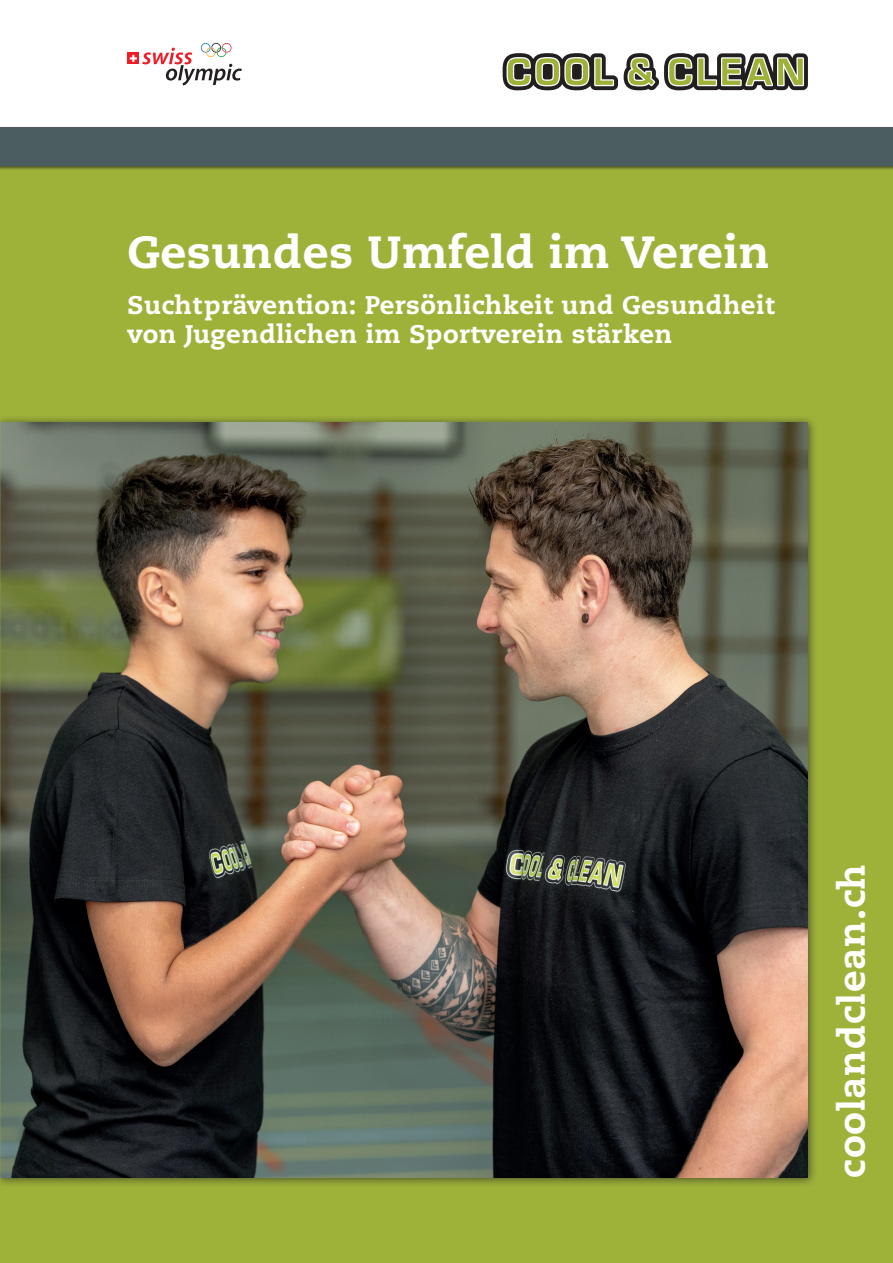
<style>
.page{position:relative;width:893px;height:1263px;background:#fff}
.page>*{position:absolute;margin:0;border:0;box-sizing:border-box;transform-origin:0 0}
.t1{font:800 45px "Caecilia LT Std";letter-spacing:.01em;color:#fff}
.t2{font:800 37.5px "Caecilia LT Std";letter-spacing:.02em;color:#fff}
.t3{font:800 25.5px/30px "Caecilia LT Std";letter-spacing:.02em;color:#fff}
</style>
<div class="page">
<div style="left:0;top:137px;width:893px;height:1126px;background:#9eb23a"></div>
<div style="left:0;top:415px;width:818px;height:773px;background:#231f20;opacity:.7"></div>
<img style="left:0;top:422px;width:808px;height:756px">
<svg style="left:503px;top:53px;width:115px;height:37px"></svg>
<svg style="left:624px;top:53px;width:184px;height:37px"></svg>
<svg style="left:128px;top:53px;width:2px;height:11px"></svg>
<svg style="left:130px;top:43px;width:112px;height:43px"></svg>
<div style="left:0;top:126px;width:893px;height:44px;background:#231f20;opacity:.7"></div>
<div style="left:0;top:128px;width:893px;height:38px;background:#4c5d61"></div>
<h1 class="t1" style="left:128px;top:225px;width:643px">Gesundes Umfeld im Verein</h1>
<p class="t3" style="left:128px;top:290px;width:648px">Suchtprävention: Persönlichkeit und Gesundheit von Jugendlichen im Sportverein stärken</p>
<h2 class="t2" style="left:828px;top:1178px;width:315px;rotate:-90deg">coolandclean.ch</h2>
</div>
